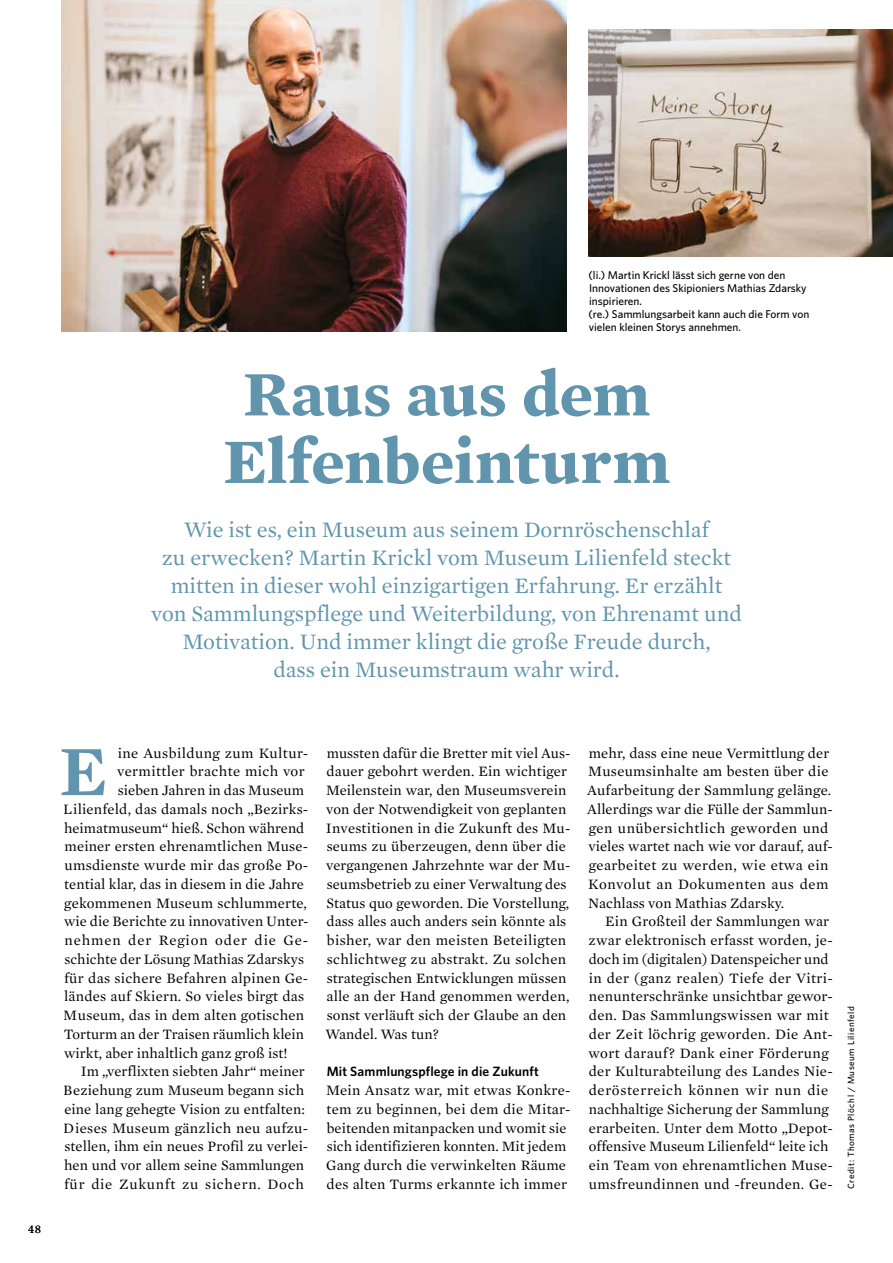
<style>
.page{position:relative;width:893px;height:1263px;background:#fff}
.page>*{position:absolute;margin:0;border:0;box-sizing:border-box;transform-origin:0 0}
.t1{font:600 72px "Mercury Text G1";color:#6195ad}
.t2{font:700 64.5px/67.5px "Mercury Text G1";color:#6195ad;text-align:center}
.t3{font:22.5px/28.2px "Mercury Text G1";color:#6195ad;text-align:center}
.t4{font:14.7px/18.8px "Mercury Text G1";letter-spacing:.01em;color:#000}
.t5{font:14.7px "Mercury Text G1";letter-spacing:.05em;color:#000}
.t6{font:14.7px "Mercury Text G1";letter-spacing:.06em;color:#000}
.t7{font:14.7px "Mercury Text G1";letter-spacing:.03em;color:#000}
.t8{font:600 13.5px "Whitney";letter-spacing:.01em;color:#000}
.t9{font:12px "Mercury Text G1";color:#000}
.t10{font:500 11.4px/13.2px "Whitney";color:#000}
.t11{font:500 9px "Whitney";letter-spacing:.06em;color:#000}
</style>
<div class="page">
<img style="left:62px;top:0;width:505px;height:331px">
<img style="left:588px;top:30px;width:305px;height:227px">
<p class="t10" style="left:588px;top:268px;width:222px">(li.) Martin Krickl lässt sich gerne von den Innovationen des Skipioniers Mathias Zdarsky inspirieren.<br>(re.) Sammlungsarbeit kann auch die Form von vielen kleinen Storys annehmen.</p>
<h2 class="t2" style="left:223px;top:357px;width:448px">Raus aus dem<br>Elfenbeinturm</h2>
<p class="t3" style="left:151px;top:514px;width:592px">Wie ist es, ein Museum aus seinem Dornröschenschlaf<br>zu erwecken? Martin Krickl vom Museum Lilienfeld steckt mitten in dieser wohl einzigartigen Erfahrung. Er erzählt von Sammlungspflege und Weiterbildung, von Ehrenamt und Motivation. Und immer klingt die große Freude durch,<br>dass ein Museumstraum wahr wird.</p>
<p class="t9" style="left:28px;top:1221px;width:15px">48</p>
<h1 class="t1" style="left:59px;top:717px;width:49px">E</h1>
<p class="t4" style="left:326px;top:743px;width:247px">mussten dafür die Bretter mit viel Aus&shy;dauer gebohrt werden. Ein wichtiger Meilenstein war, den Museumsverein von der Notwendigkeit von geplanten Investitionen in die Zukunft des Mu&shy;seums zu überzeugen, denn über die vergangenen Jahrzehnte war der Mu&shy;seumsbetrieb zu einer Verwaltung des Status quo geworden. Die Vorstellung, dass alles auch anders sein könnte als bisher, war den meisten Beteiligten schlichtweg zu abstrakt. Zu solchen strategischen Entwicklungen müssen alle an der Hand genommen werden, sonst verläuft sich der Glaube an den Wandel. Was tun?</p>
<p class="t8" style="left:327px;top:1063px;width:214px">Mit Sammlungspflege in die Zukunft</p>
<p class="t4" style="left:326px;top:1080px;width:246px">Mein Ansatz war, mit etwas Konkre&shy;tem zu beginnen, bei dem die Mitar&shy;beitenden mitanpacken und womit sie sich identifizieren konnten. Mit jedem Gang durch die verwinkelten Räume des alten Turms erkannte ich immer</p>
<p class="t7" style="left:118px;top:742px;width:192px">ine Ausbildung zum Kultur-</p>
<p class="t4" style="left:117px;top:761px;width:189px">vermittler brachte mich vor</p>
<p class="t4" style="left:118px;top:780px;width:188px">sieben Jahren in das Museum</p>
<p class="t4" style="left:64px;top:799px;width:246px">Lilienfeld, das damals noch „Bezirks-</p>
<p class="t4" style="left:64px;top:818px;width:242px">heimatmuseum“ hieß. Schon während</p>
<p class="t4" style="left:64px;top:836px;width:245px">meiner ersten ehrenamtlichen Muse-</p>
<p class="t4" style="left:64px;top:855px;width:245px">umsdienste wurde mir das große Po-</p>
<p class="t4" style="left:64px;top:874px;width:241px">tential klar, das in diesem in die Jahre</p>
<p class="t4" style="left:64px;top:893px;width:244px">gekommenen Museum schlummerte,</p>
<p class="t4" style="left:64px;top:911px;width:246px">wie die Berichte zu innovativen Unter-</p>
<p class="t6" style="left:64px;top:930px;width:245px">nehmen der Region oder die Ge-</p>
<p class="t4" style="left:64px;top:949px;width:241px">schichte der Lösung Mathias Zdarskys</p>
<p class="t4" style="left:64px;top:968px;width:246px">für das sichere Befahren alpinen Ge-</p>
<p class="t4" style="left:64px;top:986px;width:242px">ländes auf Skiern. So vieles birgt das</p>
<p class="t4" style="left:64px;top:1005px;width:242px">Museum, das in dem alten gotischen</p>
<p class="t4" style="left:64px;top:1024px;width:242px">Torturm an der Traisen räumlich klein</p>
<p class="t4" style="left:64px;top:1043px;width:225px">wirkt, aber inhaltlich ganz groß ist!</p>
<p class="t4" style="left:81px;top:1061px;width:226px">Im „verflixten siebten Jahr“ meiner</p>
<p class="t4" style="left:64px;top:1080px;width:242px">Beziehung zum Museum begann sich</p>
<p class="t4" style="left:64px;top:1099px;width:242px">eine lang gehegte Vision zu entfalten:</p>
<p class="t4" style="left:64px;top:1118px;width:246px">Dieses Museum gänzlich neu aufzu-</p>
<p class="t4" style="left:64px;top:1136px;width:245px">stellen, ihm ein neues Profil zu verlei-</p>
<p class="t4" style="left:64px;top:1155px;width:241px">hen und vor allem seine Sammlungen</p>
<p class="t5" style="left:64px;top:1173px;width:241px">für die Zukunft zu sichern. Doch</p>
<p class="t4" style="left:587px;top:743px;width:247px">mehr, dass eine neue Vermittlung der Museumsinhalte am besten über die Aufarbeitung der Sammlung gelänge.<br>Allerdings war die Fülle der Sammlun&shy;gen unübersichtlich geworden und vieles wartet nach wie vor darauf, auf&shy;gearbeitet zu werden, wie etwa ein Konvolut an Dokumenten aus dem Nachlass von Mathias Zdarsky.</p>
<p class="t4" style="left:588px;top:911px;width:246px;text-indent:17px">Ein Großteil der Sammlungen war zwar elektronisch erfasst worden, je&shy;doch im (digitalen) Datenspeicher und in der (ganz realen) Tiefe der Vitri&shy;nenunterschränke unsichtbar gewor&shy;den. Das Sammlungswissen war mit der Zeit löchrig geworden. Die Ant&shy;wort darauf? Dank einer Förderung der Kulturabteilung des Landes Nie&shy;derösterreich können wir nun die nachhaltige Sicherung der Sammlung erarbeiten. Unter dem Motto „Depot&shy;offensive Museum Lilienfeld“ leite ich ein Team von ehrenamtlichen Muse&shy;umsfreundinnen und -freunden. Ge-</p>
<p class="t11" style="left:845px;top:1189px;width:184px;rotate:-90deg">Credit: Thomas Plöchl / Museum Lilienfeld</p>
</div>
